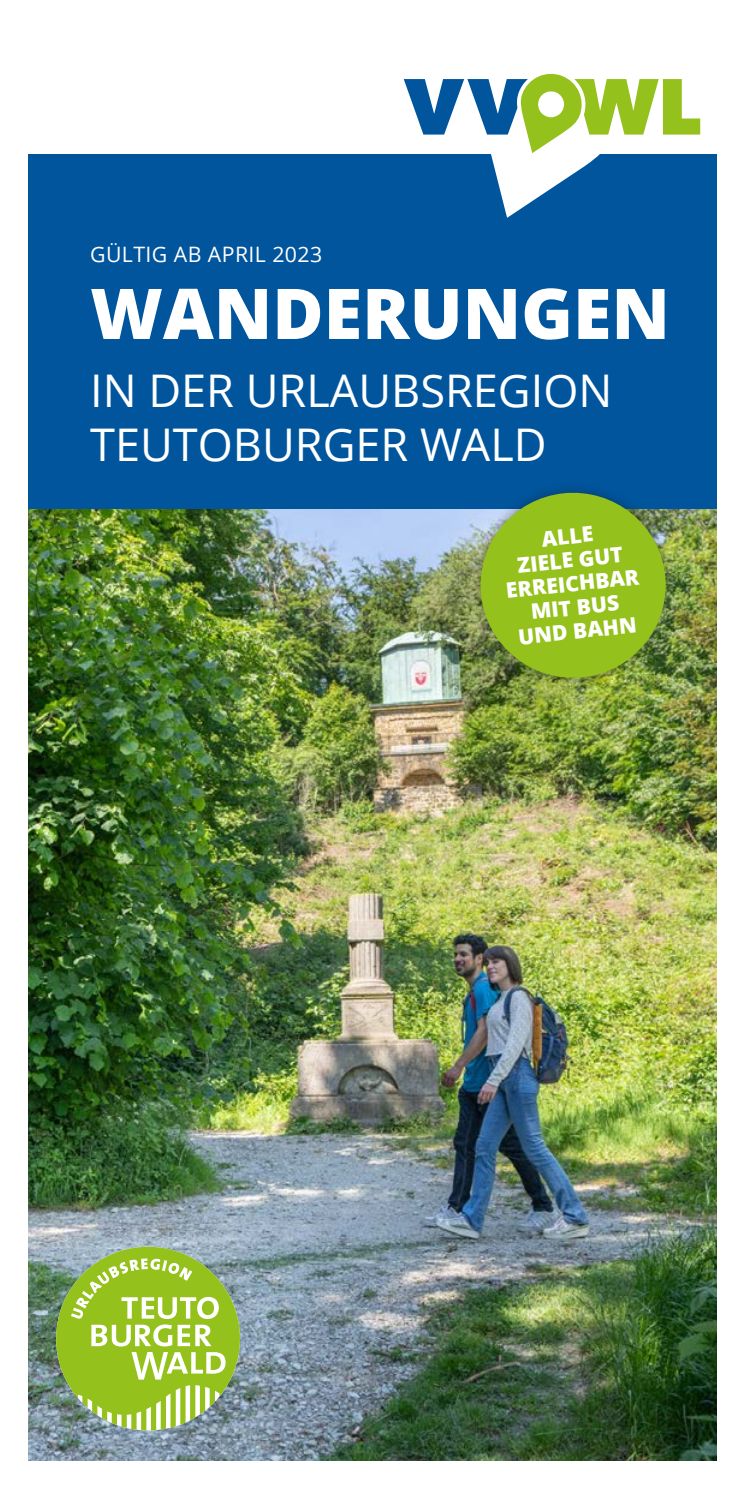
<style>
.page{position:relative;width:745px;height:1489px;background:#fff}
.page>*{position:absolute;margin:0;border:0;box-sizing:border-box;transform-origin:0 0}
.t1{font:800 70px "Open Sans";color:#fff}
.t2{font:45px/54px "Open Sans";color:#fff}
.t3{font:800 21.25px/23.8px "Open Sans";color:#fff;text-align:center}
.t4{font:21.25px "Open Sans";letter-spacing:.02em;color:#fff}
</style>
<div class="page">
<img style="left:28px;top:508px;width:688px;height:952px">
<div style="left:28px;top:154px;width:688px;height:354px;background:#00559d"></div>
<svg style="left:403px;top:73px;width:296px;height:145px"></svg>
<div style="left:469px;top:482px;width:207px;height:207px;background:#1a1a18;opacity:.4"></div>
<svg style="left:475px;top:488px;width:195px;height:194px;background:#82ad32"></svg>
<svg style="left:56px;top:1246px;width:184px;height:184px;background:#a1c25e"></svg>
<p class="t4" style="left:90px;top:240px;width:233px">GÜLTIG AB APRIL 2023</p>
<h1 class="t1" style="left:90px;top:260px;width:581px">WANDERUNGEN</h1>
<h2 class="t2" style="left:90px;top:362px;width:523px">IN DER URLAUBSREGION<br>TEUTOBURGER WALD</h2>
<p class="t3" style="left:499px;top:530px;width:135px;rotate:-6deg">ALLE<br>ZIELE GUT<br>ERREICHBAR<br>MIT BUS<br>UND BAHN</p>
</div>
